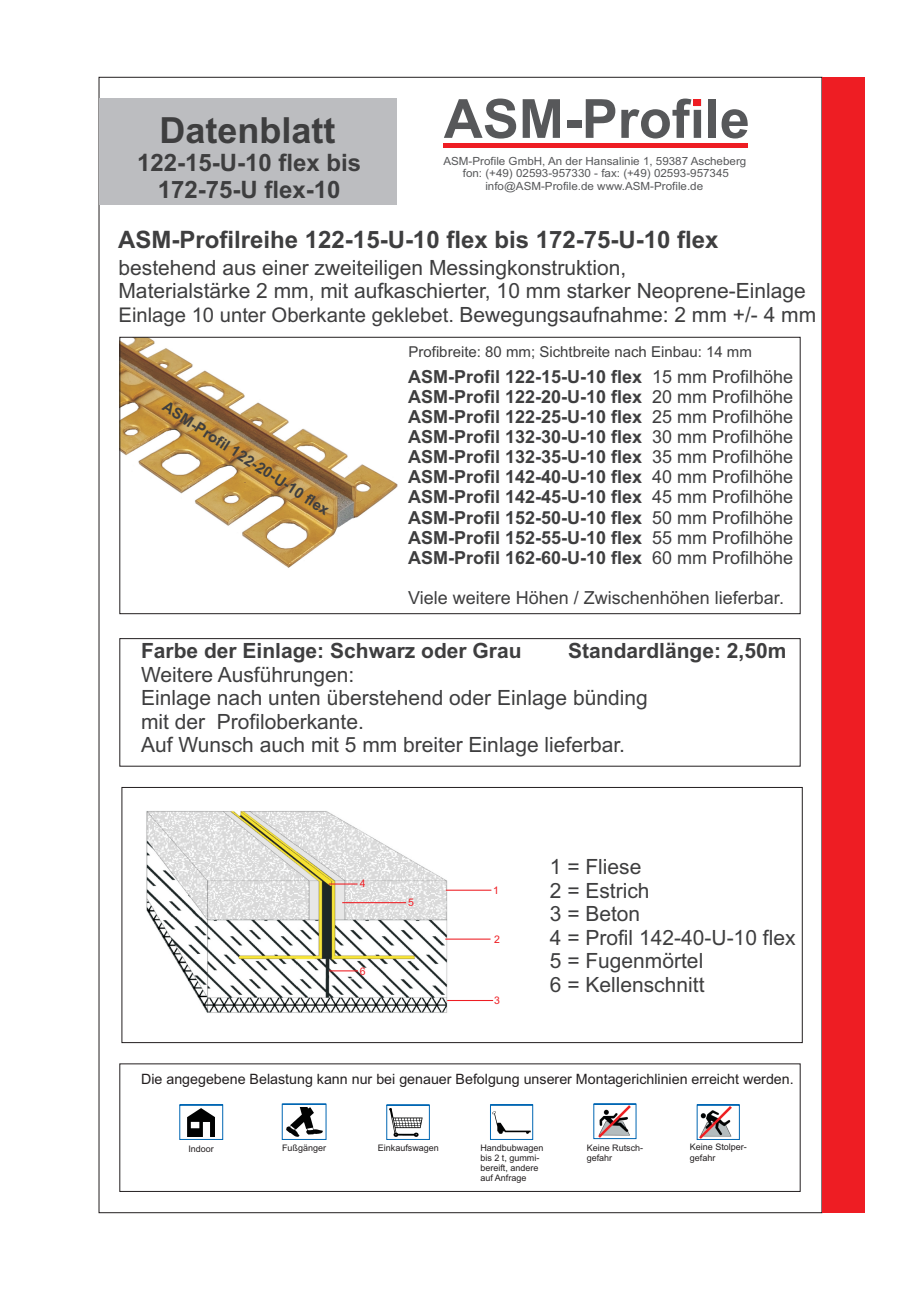
<style>
.page{position:relative;width:920px;height:1290px;background:#fff}
.page>*{position:absolute;margin:0;border:0;box-sizing:border-box;transform-origin:0 0}
.t1{font:700 54px "Arial";color:#57585a}
.t2{font:700 36px "Arial";color:#3e3e3f}
.t3{font:700 24px/26.8px "Arial";color:#3e3e3f;text-align:center}
.t4{font:21px/23.4px "Arial";color:#3e3e3f}
.t5{font:700 21px "Arial";color:#3e3e3f}
.t6{font:20.25px "Arial";color:#3e3e3f}
.t7{font:700 18px/20.1px "Arial";color:#3e3e3f;text-align:justify}
.t8{font:18px "Arial";color:#3e3e3f}
.t9{font:15px "Arial";color:#3e3e3f}
.t10{font:700 15px "Arial";color:#3e3e3f}
.t11{font:14.25px "Arial";color:#231f20}
.t12{font:11.25px/12.6px "Arial";color:#57585a;text-align:center}
.t13{font:10.5px "Arial";color:#ee1d23}
.t14{font:9px/10.1px "Arial";color:#231f20}
.s1{font-size:21px}
.s2{font-weight:400}
</style>
<div class="page">
<img style="left:121px;top:339px;width:277px;height:229px">
<img style="left:146px;top:810px;width:303px;height:203px">
<div style="left:122px;top:787px;width:681px;height:256px;border:1px solid #231f20"></div>
<div style="left:119px;top:337px;width:681px;height:277px;border:1px solid #231f20"></div>
<div style="left:822px;top:77px;width:42px;height:1136px;background:#ee1d23"></div>
<div style="left:99px;top:99px;width:298px;height:106px;background:#bcbdc0"></div>
<hr style="left:444px;top:144px;width:304px;height:4px;background:#ee1d23">
<div style="left:694px;top:99px;width:7px;height:7px;background:#ee1d23"></div>
<div style="left:119px;top:1063px;width:681px;height:129px;border:1px solid #231f20"></div>
<div style="left:119px;top:638px;width:681px;height:128px;border:1px solid #231f20"></div>
<hr style="left:342px;top:902px;width:64px;height:1px;background:#ee1d23">
<hr style="left:447px;top:1000px;width:46px;height:1px;background:#ee1d23">
<svg style="left:329px;top:883px;width:28px;height:1px"></svg>
<hr style="left:445px;top:938px;width:46px;height:2px;background:#ee1d23">
<hr style="left:446px;top:890px;width:45px;height:1px;background:#ee1d23">
<svg style="left:329px;top:970px;width:29px;height:1px"></svg>
<svg style="left:179px;top:1104px;width:44px;height:36px"></svg>
<svg style="left:386px;top:1104px;width:44px;height:36px"></svg>
<svg style="left:282px;top:1103px;width:45px;height:37px"></svg>
<svg style="left:490px;top:1104px;width:43px;height:36px"></svg>
<svg style="left:696px;top:1104px;width:44px;height:36px"></svg>
<img style="left:700px;top:1106px;width:31px;height:32px">
<svg style="left:593px;top:1103px;width:44px;height:36px"></svg>
<h1 class="t1" style="left:444px;top:99px;width:308px">ASM-Profile</h1>
<p class="t12" style="left:443px;top:155px;width:304px">ASM-Profile GmbH, An der Hansalinie 1, 59387 Ascheberg fon: (+49) 02593-957330 - fax: (+49) 02593-957345 info@ASM-Profile.de www.ASM-Profile.de</p>
<h2 class="t2" style="left:160px;top:117px;width:178px">Datenblatt</h2>
<p class="t3" style="left:137px;top:151px;width:226px">122-15-U-10 flex bis<br>172-75-U flex-10</p>
<p class="t3" style="left:118px;top:228px;width:602px">ASM-Profilreihe 122-15-U-10 flex bis 172-75-U-10 flex</p>
<p class="t4" style="left:118px;top:258px;width:689px">bestehend aus einer zweiteiligen Messingkonstruktion,<br>Materialstärke 2 mm, mit aufkaschierter, 10 mm starker Neoprene-Einlage</p>
<p class="t6" style="left:118px;top:307px;width:699px">Einlage 10 unter Oberkante geklebet. <span class="s1">Bewegungsaufnahme: 2 mm +/- 4 mm</span></p>
<p class="t10" style="left:167px;top:400px;width:197px;rotate:33deg">ASM-Profil 122-20-U-10 flex</p>
<p class="t9" style="left:408px;top:346px;width:345px">Profibreite: 80 mm; Sichtbreite nach Einbau: 14 mm</p>
<p class="t7" style="left:408px;top:368px;width:236px">ASM-Profil 122-15-U-10 flex</p>
<p class="t8" style="left:652px;top:370px;width:143px">15 mm Profilhöhe</p>
<p class="t7" style="left:408px;top:388px;width:236px">ASM-Profil 122-20-U-10 flex</p>
<p class="t8" style="left:652px;top:390px;width:143px">20 mm Profilhöhe</p>
<p class="t7" style="left:408px;top:408px;width:236px">ASM-Profil 122-25-U-10 flex</p>
<p class="t7" style="left:408px;top:408px;width:387px;text-indent:244px"><span class="s2">25 mm Profilhöhe </span>ASM-Profil 132-30-U-10 flex <span class="s2">30 mm Profilhöhe </span>ASM-Profil 132-35-U-10 flex</p>
<p class="t8" style="left:652px;top:450px;width:143px">35 mm Profilhöhe</p>
<p class="t7" style="left:408px;top:469px;width:236px">ASM-Profil 142-40-U-10 flex</p>
<p class="t8" style="left:652px;top:470px;width:143px">40 mm Profilhöhe</p>
<p class="t7" style="left:408px;top:489px;width:236px">ASM-Profil 142-45-U-10 flex</p>
<p class="t8" style="left:652px;top:490px;width:143px">45 mm Profilhöhe</p>
<p class="t7" style="left:408px;top:509px;width:236px">ASM-Profil 152-50-U-10 flex</p>
<p class="t8" style="left:652px;top:510px;width:143px">50 mm Profilhöhe</p>
<p class="t7" style="left:408px;top:529px;width:236px">ASM-Profil 152-55-U-10 flex</p>
<p class="t8" style="left:652px;top:531px;width:143px">55 mm Profilhöhe</p>
<p class="t7" style="left:408px;top:549px;width:236px">ASM-Profil 162-60-U-10 flex</p>
<p class="t8" style="left:652px;top:551px;width:143px">60 mm Profilhöhe</p>
<p class="t8" style="left:408px;top:591px;width:377px">Viele weitere Höhen / Zwischenhöhen lieferbar.</p>
<p class="t5" style="left:141px;top:643px;width:382px">Farbe der Einlage: Schwarz oder Grau</p>
<p class="t5" style="left:568px;top:643px;width:220px">Standardlänge: 2,50m</p>
<p class="t4" style="left:141px;top:688px;width:508px">Einlage nach unten überstehend oder Einlage bünding mit der Profiloberkante.<br>Auf Wunsch auch mit 5 mm breiter Einlage lieferbar.</p>
<p class="t4" style="left:141px;top:665px;width:215px">Weitere Ausführungen:</p>
<p class="t13" style="left:360px;top:880px;width:7px">4</p>
<p class="t13" style="left:360px;top:967px;width:7px">6</p>
<p class="t13" style="left:408px;top:899px;width:7px">5</p>
<p class="t13" style="left:493px;top:886px;width:7px">1</p>
<p class="t13" style="left:494px;top:936px;width:7px">2</p>
<p class="t13" style="left:494px;top:997px;width:7px">3</p>
<p class="t4" style="left:550px;top:857px;width:247px">1 = Fliese<br>2 = Estrich<br>3 = Beton<br>4 = Profil 142-40-U-10 flex<br>5 = Fugenmörtel<br>6 = Kellenschnitt</p>
<p class="t11" style="left:141px;top:1073px;width:654px">Die angegebene Belastung kann nur bei genauer Befolgung unserer Montagerichlinien erreicht werden.</p>
<p class="t14" style="left:188px;top:1145px;width:27px">Indoor</p>
<p class="t14" style="left:282px;top:1144px;width:46px">Fußgänger</p>
<p class="t14" style="left:378px;top:1144px;width:63px">Einkaufswagen</p>
<p class="t14" style="left:690px;top:1143px;width:59px">Keine Stolper&shy;gefahr</p>
<p class="t14" style="left:480px;top:1143px;width:65px">Handbubwagen bis 2 t, gummi&shy;bereift, andere auf Anfrage</p>
<p class="t14" style="left:587px;top:1144px;width:58px">Keine Rutsch&shy;gefahr</p>
</div>
